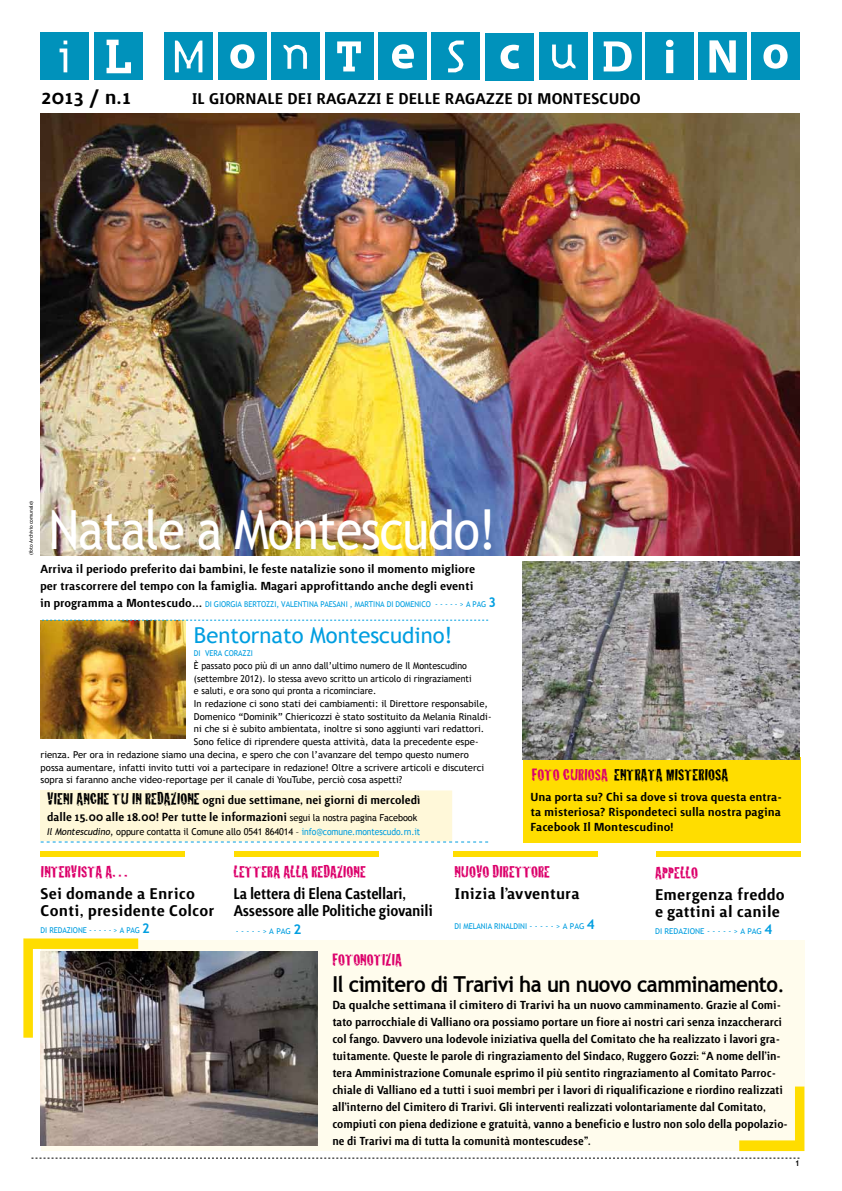
<style>
.page{position:relative;width:842px;height:1191px;background:#fff}
.page>*{position:absolute;margin:0;border:0;box-sizing:border-box;transform-origin:0 0}
.t1{font:54px "Trebuchet MS";letter-spacing:-.025em;color:#fff;scale:.9 1}
.t2{font:500 25.5px "Surface";color:#000}
.t3{font:700 22px "Trebuchet MS";letter-spacing:-.025em;color:#000;scale:.93 1}
.t4{font:22px "Trebuchet MS";color:#009ee0}
.t5{font:500 20px/17px "Surface";color:#000}
.t6{font:500 20px/17px "Surface";letter-spacing:-.025em;color:#000;scale:.9 1}
.t7{font:17px "Cracked";color:#dc006b}
.t8{font:17px "Cracked";color:#000}
.t9{font:500 15px/17px "Surface";letter-spacing:-.01em;color:#000}
.t10{font:500 15px/17px "Surface";letter-spacing:-.01em;color:#000;scale:.96 1}
.t11{font:9.5px "Trebuchet MS";color:#000}
.t12{font:9.5px "Trebuchet MS";color:#000;scale:.93 1}
.t13{font:9.5px "Trebuchet MS";color:#000;scale:.96 1}
.t14{font:8px "Trebuchet MS";letter-spacing:-.01em;color:#009ee0;scale:.95 1}
.t15{font:8px "Trebuchet MS";letter-spacing:-.01em;color:#009ee0}
.t16{font:700 8px "Trebuchet MS";color:#000;scale:.95 1}
.t17{font:5px "Trebuchet MS";letter-spacing:-.01em;color:#000}
.s1{font-family:"Surface";font-weight:500;font-size:15px;color:#000}
.s2{font-weight:700;font-size:13.5px}
.s3{font-family:"Cracked";font-weight:400;font-size:17px}
.s4{font-family:"Trebuchet MS";font-weight:400;font-size:9.5px}
.s5{font-style:italic}
.s6{color:#009ee0}
.s7{color:#dc006b}
.s8{font-weight:400}
</style>
<div class="page">
<svg style="left:31px;top:1157px;width:768px;height:1px"></svg>
<div style="left:41px;top:941px;width:764px;height:210px;background:#fffced"></div>
<img style="left:41px;top:113px;width:758px;height:442px">
<div style="left:165px;top:33px;width:48px;height:47px;background:#0092bb"></div>
<svg style="left:175px;top:41px;width:27px;height:31px"></svg>
<div style="left:218px;top:33px;width:48px;height:47px;background:#0092bb"></div>
<svg style="left:230px;top:44px;width:24px;height:25px"></svg>
<div style="left:271px;top:33px;width:48px;height:47px;background:#0092bb"></div>
<svg style="left:283px;top:45px;width:24px;height:24px"></svg>
<div style="left:325px;top:33px;width:48px;height:47px;background:#0092bb"></div>
<svg style="left:337px;top:41px;width:24px;height:30px"></svg>
<div style="left:379px;top:33px;width:48px;height:47px;background:#0092bb"></div>
<svg style="left:392px;top:44px;width:22px;height:25px"></svg>
<div style="left:432px;top:33px;width:48px;height:47px;background:#0092bb"></div>
<svg style="left:448px;top:41px;width:16px;height:31px"></svg>
<div style="left:486px;top:33px;width:48px;height:48px;background:#0092bb"></div>
<svg style="left:500px;top:45px;width:19px;height:24px"></svg>
<div style="left:540px;top:33px;width:48px;height:47px;background:#0092bb"></div>
<svg style="left:552px;top:45px;width:24px;height:23px"></svg>
<div style="left:593px;top:33px;width:49px;height:47px;background:#0092bb"></div>
<svg style="left:604px;top:41px;width:28px;height:30px"></svg>
<div style="left:646px;top:33px;width:48px;height:47px;background:#0092bb"></div>
<svg style="left:666px;top:40px;width:7px;height:33px"></svg>
<div style="left:698px;top:33px;width:49px;height:47px;background:#0092bb"></div>
<svg style="left:709px;top:40px;width:27px;height:33px"></svg>
<div style="left:94px;top:33px;width:48px;height:47px;background:#0092bb"></div>
<svg style="left:107px;top:40px;width:24px;height:33px"></svg>
<div style="left:40px;top:33px;width:49px;height:47px;background:#0092bb"></div>
<svg style="left:60px;top:41px;width:7px;height:31px"></svg>
<div style="left:751px;top:33px;width:49px;height:47px;background:#0092bb"></div>
<svg style="left:763px;top:44px;width:25px;height:25px"></svg>
<svg style="left:739px;top:1086px;width:65px;height:65px"></svg>
<div style="left:523px;top:757px;width:277px;height:86px;background:#fd0"></div>
<img style="left:523px;top:561px;width:276px;height:198px">
<img style="left:40px;top:951px;width:277px;height:194px">
<img style="left:23px;top:938px;width:115px;height:99px">
<div style="left:41px;top:850px;width:144px;height:6px;background:#fd0"></div>
<div style="left:234px;top:850px;width:144px;height:6px;background:#fd0"></div>
<div style="left:453px;top:850px;width:145px;height:6px;background:#fd0"></div>
<div style="left:656px;top:850px;width:144px;height:6px;background:#fd0"></div>
<img style="left:41px;top:620px;width:144px;height:118px">
<svg style="left:40px;top:790px;width:448px;height:52px;background:#fdf8dc"></svg>
<svg style="left:42px;top:620px;width:446px;height:1px"></svg>
<h2 class="t2" style="left:41px;top:86px;width:91px">2013 / n.1</h2>
<h3 class="t5" style="left:192px;top:90px;width:451px">IL GIORNALE DEI RAGAZZI E DELLE RAGAZZE DI MONTESCUDO</h3>
<p class="t17" style="left:28px;top:555px;width:56px;rotate:-90deg">(foto Archivio comunale)</p>
<h1 class="t1" style="left:49px;top:498px;width:499px">Natale a Montescudo!</h1>
<p class="t9" style="left:40px;top:561px;width:437px">Arriva il periodo preferito dai bambini, le feste natalizie sono il momento migliore per trascorrere del tempo con la famiglia. Magari approfittando anche degli eventi</p>
<p class="t14" style="left:40px;top:599px;width:482px"><span class="s1">in programma a Montescudo…</span> DI GIORGIA BERTOZZI, VALENTINA PAESANI , MARTINA DI DOMENICO - - - - - &gt; A PAG <span class="s2">3</span></p>
<h3 class="t4" style="left:194px;top:622px;width:260px">Bentornato Montescudino!</h3>
<p class="t14" style="left:194px;top:648px;width:64px">DI VERA CORAZZI</p>
<p class="t12" style="left:194px;top:660px;width:295px">È passato poco più di un anno dall’ultimo numero de Il Montescudino</p>
<p class="t12" style="left:194px;top:672px;width:300px">(settembre 2012). Io stessa avevo scritto un articolo di ringraziamenti</p>
<p class="t12" style="left:194px;top:685px;width:197px">e saluti, e ora sono qui pronta a ricominciare.</p>
<p class="t11" style="left:194px;top:698px;width:296px">In redazione ci sono stati dei cambiamenti: il Direttore responsabile,</p>
<p class="t11" style="left:194px;top:710px;width:299px">Domenico “Dominik” Chiericozzi è stato sostituito da Melania Rinaldi-</p>
<p class="t11" style="left:194px;top:723px;width:292px">ni che si è subito ambientata, inoltre si sono aggiunti vari redattori.</p>
<p class="t11" style="left:194px;top:736px;width:286px">Sono felice di riprendere questa attività, data la precedente espe-</p>
<p class="t11" style="left:41px;top:749px;width:430px">rienza. Per ora in redazione siamo una decina, e spero che con l’avanzare del tempo questo numero</p>
<p class="t11" style="left:41px;top:761px;width:445px">possa aumentare, infatti invito tutti voi a partecipare in redazione! Oltre a scrivere articoli e discuterci</p>
<p class="t11" style="left:41px;top:774px;width:363px">sopra si faranno anche video-reportage per il canale di YouTube, perciò cosa aspetti?</p>
<p class="t10" style="left:47px;top:792px;width:390px"><span class="s3">VIENI ANCHE TU IN REDAZIONE</span> ogni due settimane, nei giorni di mercoledì dalle 15.00 alle 18.00! Per tutte le informazioni <span class="s4">segui la nostra pagina Facebook</span></p>
<p class="t13" style="left:47px;top:826px;width:390px"><span class="s5">Il Montescudino</span>, oppure contatta il Comune allo 0541 864014 – <span class="s6">info@comune.montescudo.rn.it</span></p>
<p class="t8" style="left:532px;top:761px;width:198px"><span class="s7">FOTO CURIOSA</span> ENTRATA MISTERIOSA</p>
<p class="t9" style="left:531px;top:790px;width:253px;line-height:15px;text-align:justify">Una porta su? Chi sa dove si trova questa entra&shy;ta misteriosa? Rispondeteci sulla nostra pagina Facebook Il Montescudino!</p>
<p class="t7" style="left:41px;top:858px;width:88px">INTERVISTA A…</p>
<h3 class="t5" style="left:41px;top:885px;width:175px">Sei domande a Enrico<br>Conti, presidente Colcor</h3>
<p class="t14" style="left:41px;top:925px;width:116px">DI REDAZIONE - - - - - &gt; A PAG <span class="s2">2</span></p>
<p class="t7" style="left:234px;top:858px;width:134px">LETTERA ALLA REDAZIONE</p>
<h3 class="t6" style="left:234px;top:885px;width:223px">La lettera di Elena Castellari,<br>Assessore alle Politiche giovanili</h3>
<p class="t15" style="left:236px;top:926px;width:67px">- - - - - &gt; A PAG <span class="s2">2</span></p>
<p class="t7" style="left:454px;top:858px;width:97px">NUOVO DIRETTORE</p>
<h3 class="t5" style="left:454px;top:885px;width:127px">Inizia l’avventura</h3>
<p class="t14" style="left:454px;top:921px;width:149px">DI MELANIA RINALDINI - - - - - &gt; A PAG <span class="s2">4</span></p>
<p class="t7" style="left:655px;top:859px;width:44px">APPELLO</p>
<h3 class="t5" style="left:655px;top:886px;width:131px">Emergenza freddo e gattini al canile</h3>
<p class="t15" style="left:655px;top:926px;width:119px">DI REDAZIONE - - - - - &gt; A PAG <span class="s2">4</span></p>
<p class="t7" style="left:332px;top:946px;width:71px">FOTONOTIZIA</p>
<h3 class="t3" style="left:332px;top:970px;width:488px">Il cimitero di Trarivi ha un nuovo camminamento<span class="s8">.</span></h3>
<p class="t9" style="left:332px;top:997px;width:457px">Da qualche settimana il cimitero di Trarivi ha un nuovo camminamento. Grazie al Comi&shy;tato parrocchiale di Valliano ora possiamo portare un fiore ai nostri cari senza inzaccherarci col fango. Davvero una lodevole iniziativa quella del Comitato che ha realizzato i lavori gra&shy;tuitamente. Queste le parole di ringraziamento del Sindaco, Ruggero Gozzi: “A nome dell’in&shy;tera Amministrazione Comunale esprimo il più sentito ringraziamento al Comitato Parroc&shy;chiale di Valliano ed a tutti i suoi membri per i lavori di riqualificazione e riordino realizzati all’interno del Cimitero di Trarivi. Gli interventi realizzati volontariamente dal Comitato, compiuti con piena dedizione e gratuità, vanno a beneficio e lustro non solo della popolazio&shy;ne di Trarivi ma di tutta la comunità montescudese”.</p>
<p class="t16" style="left:795px;top:1157px;width:6px">1</p>
</div>
